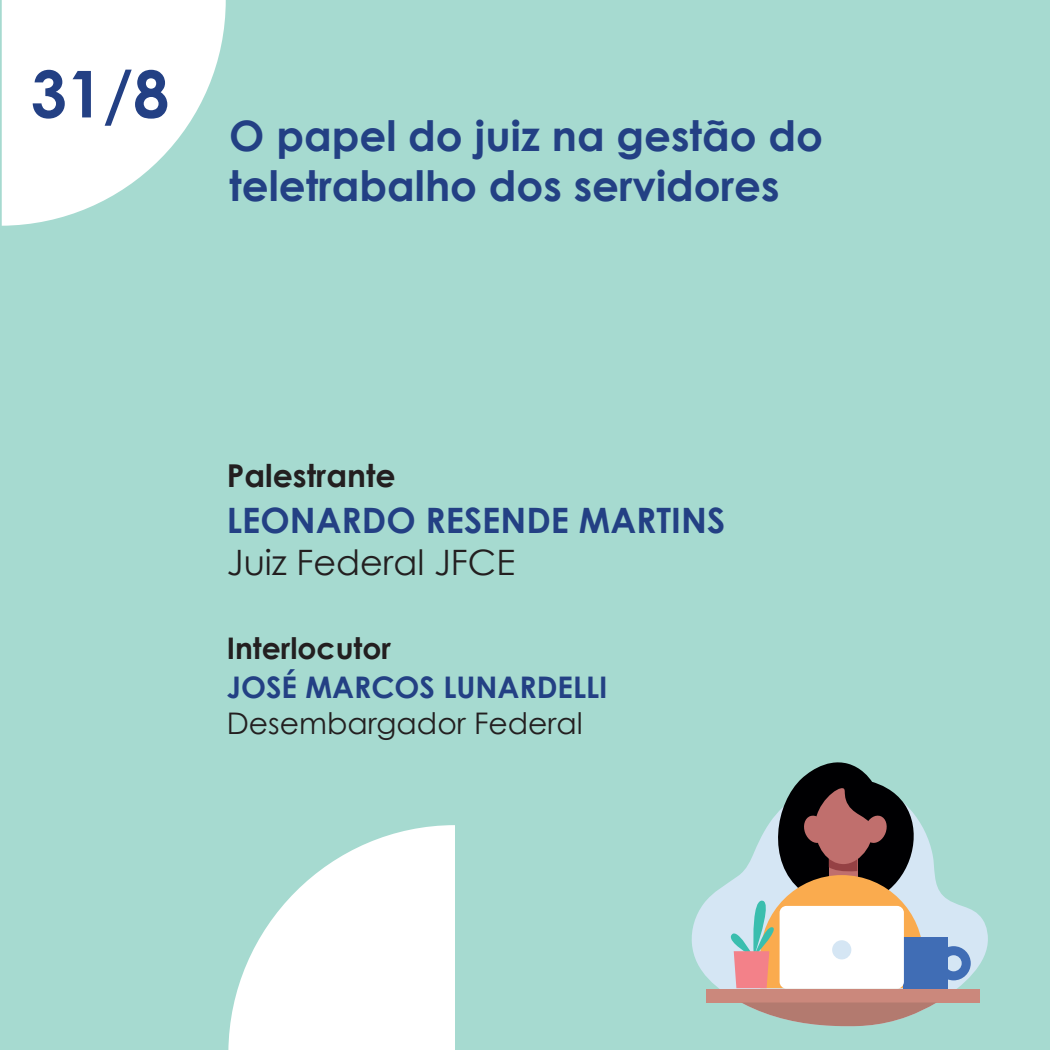
<style>
.page{position:relative;width:1050px;height:1050px;background:#a6dad0}
.page>*{position:absolute;margin:0;border:0;box-sizing:border-box;transform-origin:0 0}
.t1{font:700 64.75px "Century Gothic";color:#234084}
.t2{font:700 42px/50.4px "Century Gothic";color:#234084}
.t3{font:700 35px "Century Gothic";color:#234084}
.t4{font:35px "Century Gothic";color:#231f20}
.t5{font:700 31.5px "Century Gothic";color:#231f20}
.t6{font:700 29.75px "Century Gothic";color:#234084}
.t7{font:29.75px "Century Gothic";color:#231f20}
.t8{font:700 29.75px "Century Gothic";color:#231f20}
</style>
<div class="page">
<svg style="left:2px;top:0;width:224px;height:226px;fill:#fff"></svg>
<svg style="left:228px;top:825px;width:227px;height:225px;fill:#fff"></svg>
<svg style="left:691px;top:828px;width:297px;height:175px"></svg>
<div style="left:903px;top:938px;width:44px;height:51px;background:#406db5"></div>
<svg style="left:947px;top:946px;width:24px;height:34px"></svg>
<div style="left:707px;top:989px;width:273px;height:14px;background:#cb887c"></div>
<svg style="left:729px;top:762px;width:194px;height:226px"></svg>
<div style="left:780px;top:906px;width:124px;height:83px;background:#fff;border-radius:7px"></div>
<div style="left:832px;top:940px;width:19px;height:19px;background:#d5e6f4;border-radius:50%"></div>
<svg style="left:742px;top:1003px;width:194px;height:24px"></svg>
<h1 class="t1" style="left:31px;top:45px;width:140px">31/8</h1>
<p class="t2" style="left:229px;top:108px;width:595px">O papel do juiz na gestão do teletrabalho dos servidores</p>
<p class="t5" style="left:227px;top:452px;width:170px">Palestrante</p>
<p class="t3" style="left:227px;top:494px;width:500px">LEONARDO RESENDE MARTINS</p>
<p class="t4" style="left:227px;top:538px;width:290px">Juiz Federal JFCE</p>
<p class="t8" style="left:227px;top:626px;width:166px">Interlocutor</p>
<p class="t6" style="left:227px;top:665px;width:382px">JOSÉ MARCOS LUNARDELLI</p>
<p class="t7" style="left:227px;top:702px;width:357px">Desembargador Federal</p>
</div>
